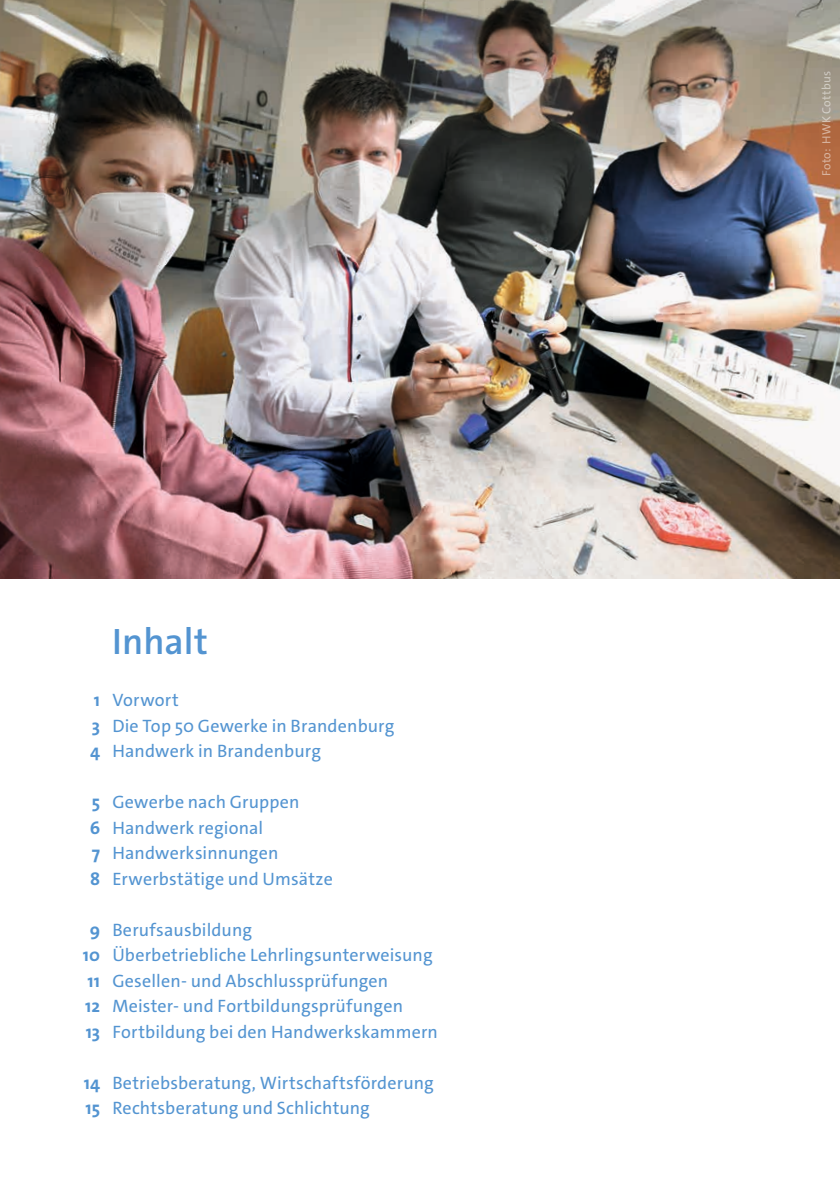
<style>
.page{position:relative;width:840px;height:1191px;background:#fff}
.page>*{position:absolute;margin:0;border:0;box-sizing:border-box;transform-origin:0 0}
.A5_Überschrift_20pt{font:600 37px "The Sans C4 s";color:#5394d1}
.t1{font:18px "The Sans C4 s";letter-spacing:.01em;color:#5394d1}
.t2{font:12px "The Sans C4 s";letter-spacing:.02em;color:#fff}
.s1{font-weight:700}
</style>
<div class="page">
<img style="left:0;top:0;width:839px;height:578px">
<p class="A5_Überschrift_20pt" style="left:112px;top:618px;width:97px">Inhalt</p>
<p class="t1" style="left:94px;top:688px;width:86px"><span class="s1">1</span> Vorwort</p>
<p class="t1" style="left:92px;top:714px;width:304px"><span class="s1">3</span> Die Top 50 Gewerke in Brandenburg</p>
<p class="t1" style="left:90px;top:739px;width:232px"><span class="s1">4</span> Handwerk in Brandenburg</p>
<p class="t1" style="left:92px;top:790px;width:209px"><span class="s1">5</span> Gewerbe nach Gruppen</p>
<p class="t1" style="left:90px;top:816px;width:175px"><span class="s1">6</span> Handwerk regional</p>
<p class="t1" style="left:92px;top:841px;width:188px"><span class="s1">7</span> Handwerksinnungen</p>
<p class="t1" style="left:90px;top:867px;width:244px"><span class="s1">8</span> Erwerbstätige und Umsätze</p>
<p class="t1" style="left:90px;top:918px;width:164px"><span class="s1">9</span> Berufsausbildung</p>
<p class="t1" style="left:83px;top:943px;width:351px"><span class="s1">10</span> Überbetriebliche Lehrlingsunterweisung</p>
<p class="t1" style="left:87px;top:969px;width:302px"><span class="s1">11</span> Gesellen- und Abschlussprüfungen</p>
<p class="t1" style="left:85px;top:994px;width:319px"><span class="s1">12</span> Meister- und Fortbildungsprüfungen</p>
<p class="t1" style="left:86px;top:1020px;width:353px"><span class="s1">13</span> Fortbildung bei den Handwerkskammern</p>
<p class="t1" style="left:84px;top:1071px;width:351px"><span class="s1">14</span> Betriebsberatung, Wirtschaftsförderung</p>
<p class="t1" style="left:85px;top:1096px;width:286px"><span class="s1">15</span> Rechtsberatung und Schlichtung</p>
<p class="t2" style="left:818px;top:176px;width:107px;rotate:-90deg">Foto: HWK Cottbus</p>
</div>
